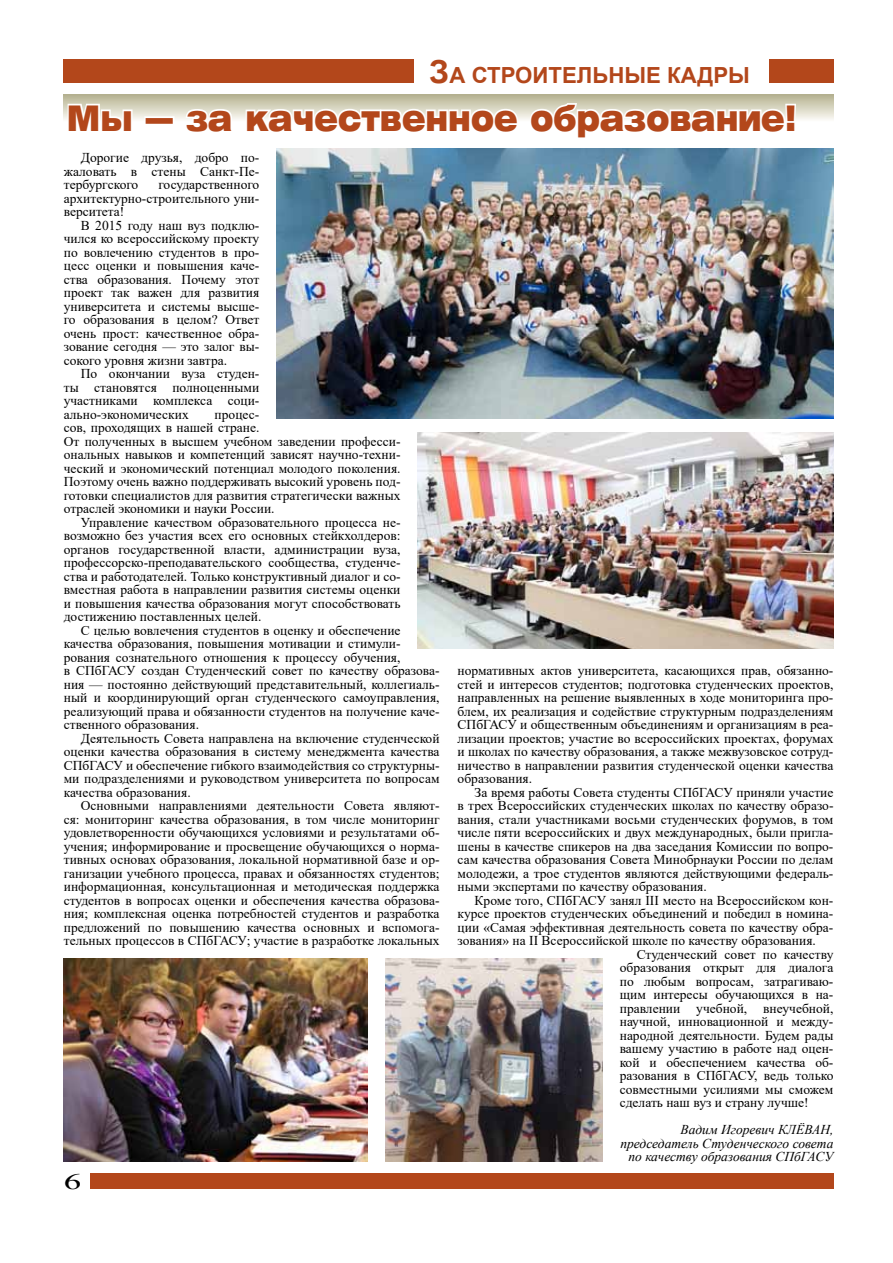
<style>
.page{position:relative;width:893px;height:1263px;background:#fff}
.page>*{position:absolute;margin:0;border:0;box-sizing:border-box;transform-origin:0 0}
.t1{font:35.1px "Helios Ext Black C";color:#b3471b;scale:.77 1}
.t2{font:700 22.2px "Arial";color:#b3471b}
.t3{font:22.05px "Times New Roman";color:#000;scale:1.6 1}
.t4{font:13.5px/13.5px "Times New Roman";color:#000;text-align:justify}
.t5{font:italic 13.5px/13.5px "Times New Roman";color:#000;text-align:right}
.s1{font-size:31.65px}
</style>
<div class="page">
<div style="left:90px;top:1173px;width:743px;height:15px;background:#b3471b"></div>
<div style="left:769px;top:60px;width:64px;height:23px;background:#b3471b"></div>
<div style="left:64px;top:60px;width:350px;height:23px;background:#b3471b"></div>
<img style="left:276px;top:148px;width:557px;height:270px">
<img style="left:418px;top:432px;width:415px;height:216px">
<img style="left:64px;top:958px;width:304px;height:203px">
<img style="left:386px;top:959px;width:217px;height:202px">
<div style="left:64px;top:94px;width:769px;height:28px;background:linear-gradient(to bottom,#b3af8b,#fdfcf9)"></div>
<svg style="left:66px;top:94px;width:68px;height:28px"></svg>
<svg style="left:184px;top:107px;width:50px;height:15px"></svg>
<svg style="left:244px;top:107px;width:276px;height:15px"></svg>
<img style="left:528px;top:102px;width:270px;height:342px">
<h2 class="t2" style="left:430px;top:60px;width:322px"><span class="s1">З</span>А СТРОИТЕЛЬНЫЕ КАДРЫ</h2>
<h1 class="t1" style="left:67px;top:97px;width:949px">Мы — за качественное образование!</h1>
<p class="t4" style="left:64px;top:150px;width:197px;text-indent:17px">Дорогие друзья, добро по&shy;жаловать в стены Санкт-Пе&shy;тербургского</p>
<p class="t4" style="left:64px;top:177px;width:197px;text-indent:95px">государственного архитектурно-строительного уни&shy;верситета!</p>
<p class="t4" style="left:64px;top:218px;width:197px;text-indent:17px">В 2015 году наш вуз подклю&shy;чился ко всероссийскому проекту по вовлечению студентов в про&shy;цесс оценки и повышения каче&shy;ства образования. Почему этот проект так важен для развития университета и системы высше&shy;го образования в целом? Ответ очень прост: качественное обра&shy;зование сегодня — это залог вы&shy;сокого уровня жизни завтра.</p>
<p class="t4" style="left:64px;top:366px;width:197px;text-indent:17px">По окончании вуза студен&shy;ты становятся полноценными участниками комплекса соци&shy;ально-экономических</p>
<p class="t4" style="left:64px;top:407px;width:338px;text-align:left;text-indent:151px">процес-<br>сов, проходящих в нашей стране.<br>От полученных в высшем учебном заведении професси&shy;ональных навыков и компетенций зависят научно-техни&shy;ческий и экономический потенциал молодого поколения.<br>Поэтому очень важно поддерживать высокий уровень под&shy;готовки специалистов для развития стратегически важных отраслей экономики и науки России.</p>
<p class="t4" style="left:64px;top:515px;width:338px;text-indent:17px">Управление качеством образовательного процесса не&shy;возможно без участия всех его основных стейкхолдеров: органов государственной власти, администрации вуза, профессорско-преподавательского сообщества, студенче&shy;ства и работодателей. Только конструктивный диалог и со&shy;вместная работа в направлении развития системы оценки и повышения качества образования могут способствовать достижению поставленных целей.</p>
<p class="t4" style="left:64px;top:623px;width:377px;text-align:left;text-indent:17px">С целью вовлечения студентов в оценку и обеспечение качества образования, повышения мотивации и стимули&shy;рования сознательного отношения к процессу обучения,<br>в СПбГАСУ создан Студенческий совет по качеству образова&shy;ния — постоянно действующий представительный, коллегиаль&shy;ный и координирующий орган студенческого самоуправления, реализующий права и обязанности студентов на получение каче&shy;ственного образования.</p>
<p class="t4" style="left:64px;top:731px;width:377px;text-indent:17px">Деятельность Совета направлена на включение студенческой оценки качества образования в систему менеджмента качества СПбГАСУ и обеспечение гибкого взаимодействия со структурны&shy;ми подразделениями и руководством университета по вопросам качества образования.</p>
<p class="t4" style="left:64px;top:798px;width:377px;text-indent:17px">Основными направлениями деятельности Совета являют&shy;ся: мониторинг качества образования, в том числе мониторинг удовлетворенности обучающихся условиями и результатами об&shy;учения; информирование и просвещение обучающихся о норма&shy;тивных основах образования, локальной нормативной базе и ор&shy;ганизации учебного процесса, правах и обязанностях студентов; информационная, консультационная и методическая поддержка студентов в вопросах оценки и обеспечения качества образова&shy;ния; комплексная оценка потребностей студентов и разработка предложений по повышению качества основных и вспомога&shy;тельных процессов в СПбГАСУ; участие в разработке локальных</p>
<h3 class="t3" style="left:64px;top:1165px;width:13px">6</h3>
<p class="t4" style="left:458px;top:663px;width:377px">нормативных актов университета, касающихся прав, обязанно&shy;стей и интересов студентов; подготовка студенческих проектов, направленных на решение выявленных в ходе мониторинга про&shy;блем, их реализация и содействие структурным подразделениям СПбГАСУ и общественным объединениям и организациям в реа&shy;лизации проектов; участие во всероссийских проектах, форумах и школах по качеству образования, а также межвузовское сотруд&shy;ничество в направлении развития студенческой оценки качества образования.</p>
<p class="t4" style="left:458px;top:785px;width:377px;text-indent:17px">За время работы Совета студенты СПбГАСУ приняли участие в трех Всероссийских студенческих школах по качеству образо&shy;вания, стали участниками восьми студенческих форумов, в том числе пяти всероссийских и двух международных, были пригла&shy;шены в качестве спикеров на два заседания Комиссии по вопро&shy;сам качества образования Совета Минобрнауки России по делам молодежи, а трое студентов являются действующими федераль&shy;ными экспертами по качеству образования.</p>
<p class="t4" style="left:475px;top:893px;width:360px">Кроме того, СПбГАСУ занял III место на Всероссийском кон-</p>
<p class="t4" style="left:458px;top:906px;width:377px">курсе проектов студенческих объединений и победил в номина-</p>
<p class="t4" style="left:458px;top:920px;width:377px">ции «Самая эффективная деятельность совета по качеству обра-</p>
<p class="t4" style="left:458px;top:933px;width:360px">зования» на II Всероссийской школе по качеству образования.</p>
<p class="t4" style="left:637px;top:947px;width:198px">Студенческий совет по качеству</p>
<p class="t4" style="left:620px;top:960px;width:215px">образования открыт для диалога</p>
<p class="t4" style="left:620px;top:974px;width:215px">по любым вопросам, затрагиваю-</p>
<p class="t4" style="left:620px;top:987px;width:215px">щим интересы обучающихся в на-</p>
<p class="t4" style="left:620px;top:1001px;width:215px">правлении учебной, внеучебной,</p>
<p class="t4" style="left:620px;top:1014px;width:215px">научной, инновационной и между-</p>
<p class="t4" style="left:620px;top:1028px;width:215px">народной деятельности. Будем рады</p>
<p class="t4" style="left:620px;top:1041px;width:215px">вашему участию в работе над оцен-</p>
<p class="t4" style="left:620px;top:1055px;width:215px">кой и обеспечением качества об-</p>
<p class="t4" style="left:620px;top:1068px;width:215px">разования в СПбГАСУ, ведь только</p>
<p class="t4" style="left:620px;top:1082px;width:215px">совместными усилиями мы сможем</p>
<p class="t4" style="left:620px;top:1095px;width:190px">сделать наш вуз и страну лучше!</p>
<p class="t5" style="left:620px;top:1122px;width:215px">Вадим Игоревич КЛЁВАН, председатель Студенческого совета по качеству образования СПбГАСУ</p>
</div>
